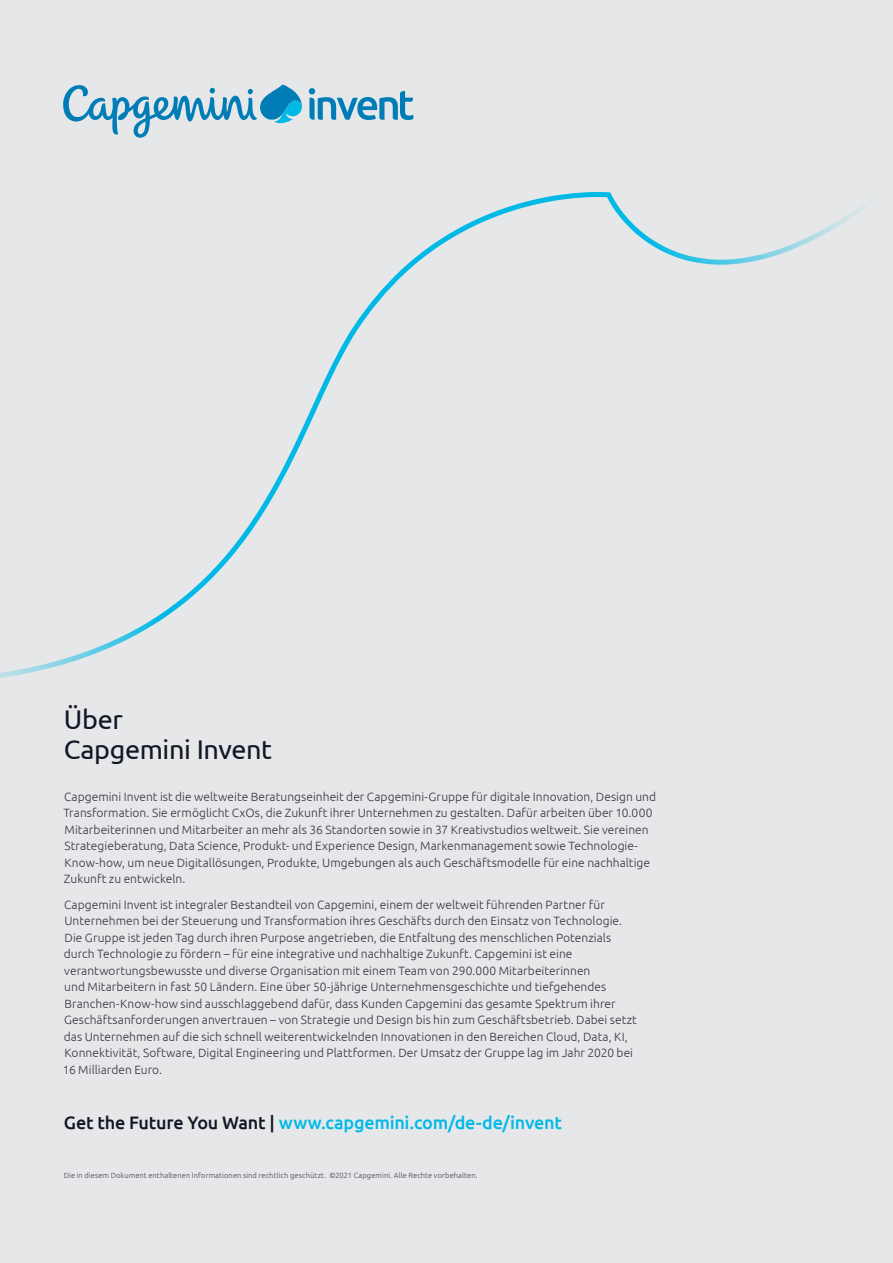
<style>
.page{position:relative;width:893px;height:1263px;background:#e6e7e8}
.page>*{position:absolute;margin:0;border:0;box-sizing:border-box;transform-origin:0 0}
.t1{font:27px/30px "Ubuntu";letter-spacing:-.015em;color:#151625}
.t2{font:500 18px "Ubuntu";letter-spacing:-.015em;color:#00b9e7}
.t3{font:300 12px/16.5px "Ubuntu";letter-spacing:.005em;color:#373542}
.t4{font:300 7.5px "Ubuntu";letter-spacing:.015em;color:#484551}
.s1{color:#151625}
</style>
<div class="page">
<svg style="left:0;top:192px;width:861px;height:486px"></svg>
<svg style="left:309px;top:88px;width:105px;height:32px"></svg>
<svg style="left:63px;top:84px;width:239px;height:54px"></svg>
<h1 class="t1" style="left:64px;top:703px;width:210px">Über<br>Capgemini Invent</h1>
<p class="t3" style="left:63px;top:788px;width:594px">Capgemini Invent ist die weltweite Beratungseinheit der Capgemini-Gruppe für digitale Innovation, Design und Transformation. Sie ermöglicht CxOs, die Zukunft ihrer Unternehmen zu gestalten. Dafür arbeiten über 10.000<br>Mitarbeiterinnen und Mitarbeiter an mehr als 36 Standorten sowie in 37 Kreativstudios weltweit. Sie vereinen Strategieberatung, Data Science, Produkt- und Experience Design, Markenmanagement sowie Technologie-Know-how, um neue Digitallösungen, Produkte, Umgebungen als auch Geschäftsmodelle für eine nachhaltige Zukunft zu entwickeln.</p>
<p class="t3" style="left:63px;top:896px;width:576px">Capgemini Invent ist integraler Bestandteil von Capgemini, einem der weltweit führenden Partner für Unternehmen bei der Steuerung und Transformation ihres Geschäfts durch den Einsatz von Technologie.<br>Die Gruppe ist jeden Tag durch ihren Purpose angetrieben, die Entfaltung des menschlichen Potenzials durch Technologie zu fördern – für eine integrative und nachhaltige Zukunft. Capgemini ist eine verantwortungsbewusste und diverse Organisation mit einem Team von 290.000 Mitarbeiterinnen<br>und Mitarbeitern in fast 50 Ländern. Eine über 50-jährige Unternehmensgeschichte und tiefgehendes Branchen-Know-how sind ausschlaggebend dafür, dass Kunden Capgemini das gesamte Spektrum ihrer Geschäftsanforderungen anvertrauen – von Strategie und Design bis hin zum Geschäftsbetrieb. Dabei setzt das Unternehmen auf die sich schnell weiterentwickelnden Innovationen in den Bereichen Cloud, Data, KI, Konnektivität, Software, Digital Engineering und Plattformen. Der Umsatz der Gruppe lag im Jahr 2020 bei 16 Milliarden Euro.</p>
<h2 class="t2" style="left:64px;top:1111px;width:500px"><span class="s1">Get the Future You Want |</span> www.capgemini.com/de-de/invent</h2>
<p class="t4" style="left:64px;top:1171px;width:415px">Die in diesem Dokument enthaltenen Informationen sind rechtlich geschützt. ©2021 Capgemini. Alle Rechte vorbehalten.</p>
</div>
